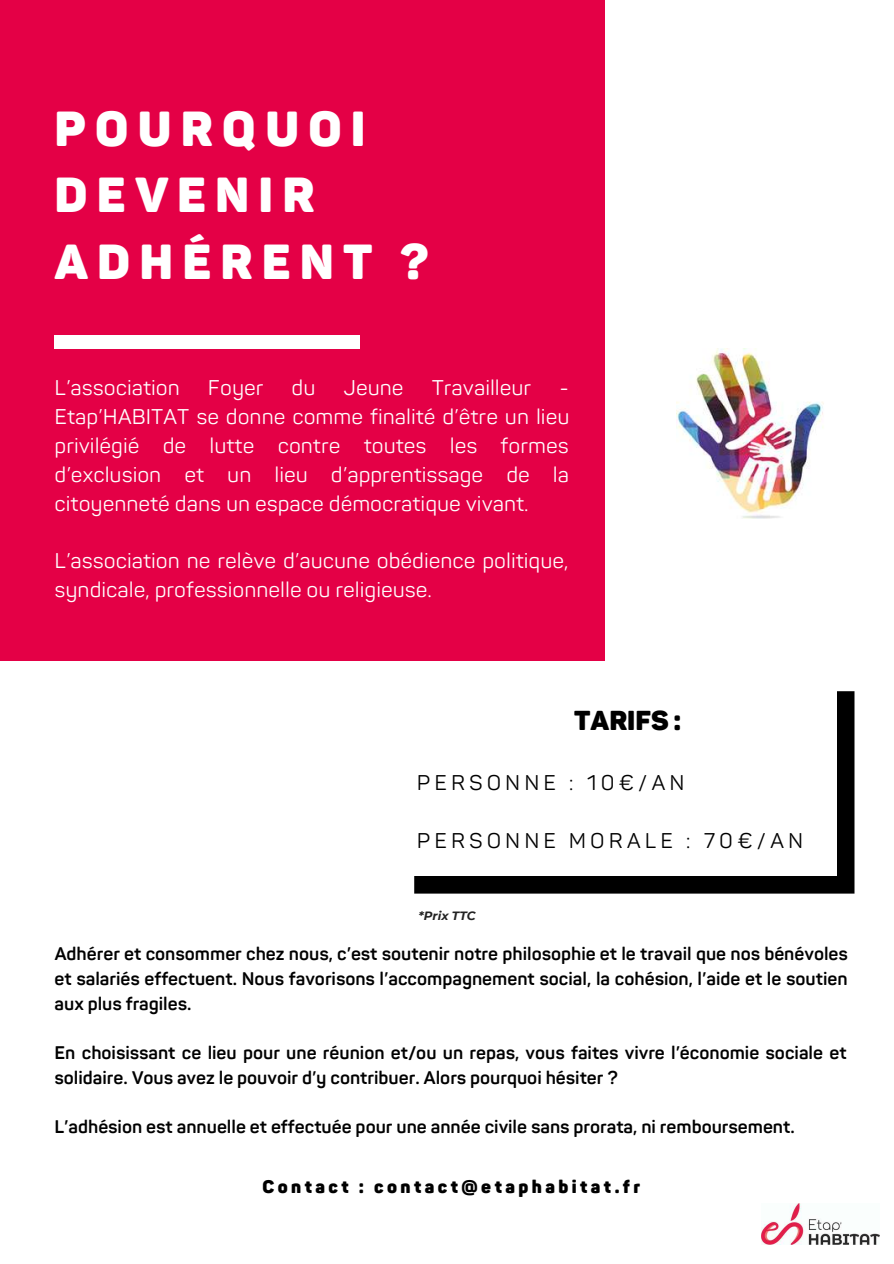
<style>
.page{position:relative;width:894px;height:1264px;background:#fff}
.page>*{position:absolute;margin:0;border:0;box-sizing:border-box;transform-origin:0 0}
.t1{font:900 48.45px/66.8px "Panton";letter-spacing:.19em;color:#fff}
.t2{font:900 27px "Panton";color:#000}
.t3{font:21px/28.8px "Panton";color:#fff;text-align:justify}
.t4{font:21px "Panton";letter-spacing:.19em;color:#000}
.t5{font:700 18px/24.6px "Panton";color:#000;text-align:justify}
.t6{font:900 18px "Panton";letter-spacing:.19em;color:#000}
.t7{font:italic 700 12px "Montserrat";color:#222}
</style>
<div class="page">
<div style="left:0;top:0;width:604px;height:660px;background:#e40046"></div>
<div style="left:54px;top:336px;width:306px;height:12px;background:#fff"></div>
<img style="left:676px;top:348px;width:148px;height:170px">
<svg style="left:414px;top:691px;width:440px;height:202px;background:#111"></svg>
<div style="left:396px;top:672px;width:439px;height:203px;background:#fff"></div>
<img style="left:761px;top:1203px;width:118px;height:41px">
<h1 class="t1" style="left:54px;top:97px;width:375px">POURQUOI<br>DEVENIR<br>ADHÉRENT ?</h1>
<p class="t3" style="left:54px;top:374px;width:127px">L’association</p>
<p class="t3" style="left:208px;top:374px;width:57px">Foyer</p>
<p class="t3" style="left:291px;top:374px;width:25px">du</p>
<p class="t3" style="left:343px;top:374px;width:62px">Jeune</p>
<p class="t3" style="left:431px;top:374px;width:101px">Travailleur</p>
<p class="t3" style="left:54px;top:374px;width:516px;text-indent:504px">- Etap’HABITAT se donne comme finalité d’être un lieu privilégié de lutte contre toutes les formes d’exclusion et un lieu d’apprentissage de la citoyenneté dans un espace démocratique vivant.</p>
<p class="t3" style="left:54px;top:547px;width:515px">L’association ne relève d’aucune obédience politique, syndicale, professionnelle ou religieuse.</p>
<h2 class="t2" style="left:574px;top:704px;width:109px">TARIFS :</h2>
<p class="t4" style="left:416px;top:770px;width:269px">PERSONNE : 10€/AN</p>
<p class="t4" style="left:416px;top:828px;width:387px">PERSONNE MORALE : 70€/AN</p>
<p class="t7" style="left:418px;top:908px;width:58px">*Prix TTC</p>
<p class="t5" style="left:54px;top:942px;width:794px">Adhérer et consommer chez nous, c’est soutenir notre philosophie et le travail que nos bénévoles et salariés effectuent. Nous favorisons l’accompagnement social, la cohésion, l’aide et le soutien aux plus fragiles.</p>
<p class="t5" style="left:54px;top:1041px;width:793px">En choisissant ce lieu pour une réunion et/ou un repas, vous faites vivre l’économie sociale et solidaire. Vous avez le pouvoir d’y contribuer. Alors pourquoi hésiter ?</p>
<p class="t5" style="left:54px;top:1114px;width:741px">L’adhésion est annuelle et effectuée pour une année civile sans prorata, ni remboursement.</p>
<p class="t6" style="left:262px;top:1175px;width:379px">Contact : contact@etaphabitat.fr</p>
</div>
